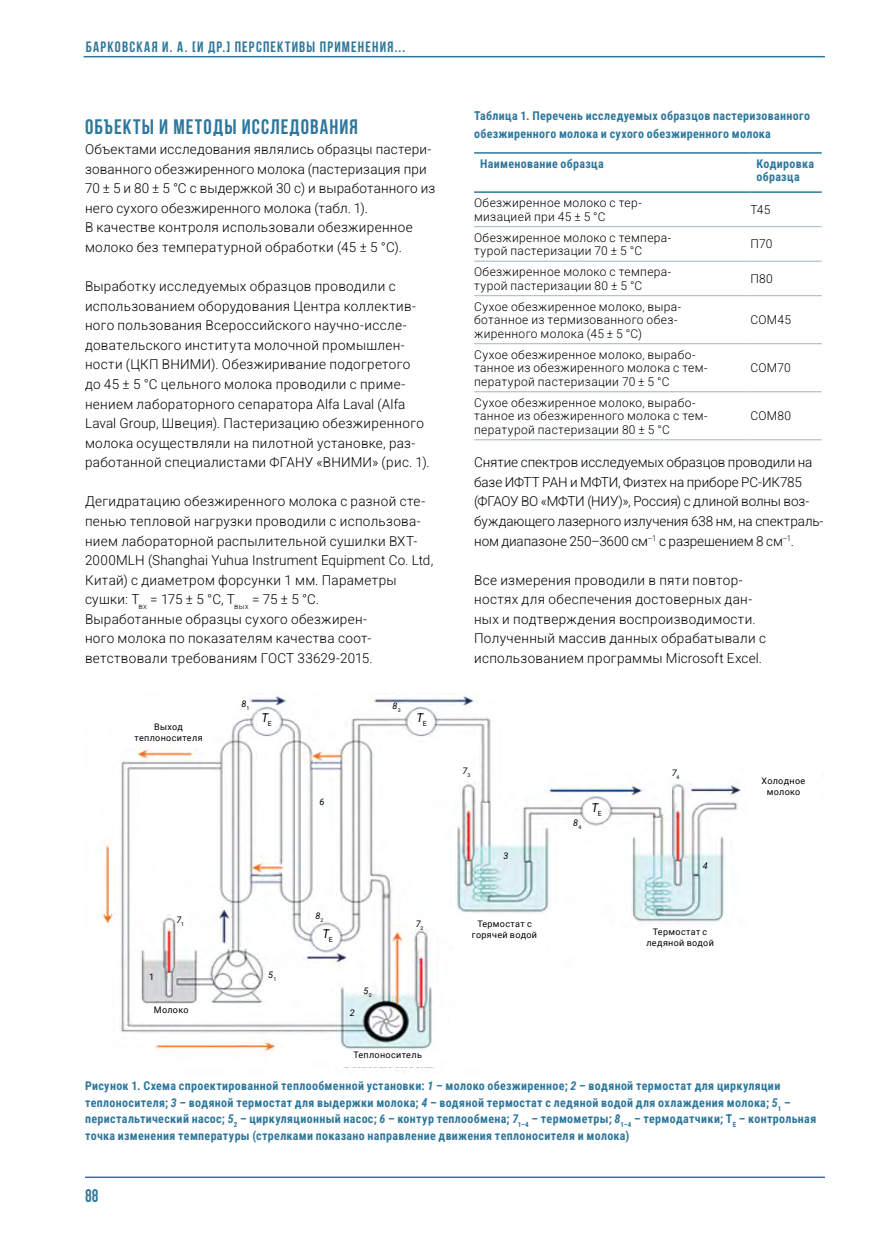
<style>
.page{position:relative;width:893px;height:1234px;background:#fff}
.page>*{position:absolute;margin:0;border:0;box-sizing:border-box;transform-origin:0 0}
.t1{font:700 21px "Bebas Neue";letter-spacing:.05em;color:#2e779c}
.t2{font:700 18px "DIN Condensed";color:#2e779c}
.t3{font:700 15px "Bebas Neue";letter-spacing:.08em;color:#2e779c}
.t4{font:300 13.5px/19.5px "Roboto";letter-spacing:.02em;color:#000}
.t5{font:300 13.5px/19.5px "Roboto";letter-spacing:-.005em;color:#000}
.t6{font:700 12px/16.5px "Roboto Condensed";letter-spacing:.03em;color:#2e779c}
.t7{font:300 12px/13.5px "Roboto";letter-spacing:.03em;color:#000}
.t8{font:italic 12px "Roboto";color:#000}
.t9{font:9px/10.8px "Roboto";letter-spacing:.04em;color:#000;text-align:center}
.t10{font:italic 9px "Roboto";color:#000}
.s1{font-style:italic}
</style>
<div class="page">
<hr style="left:84px;top:56px;width:741px;height:1px;background:#2e779c">
<hr style="left:85px;top:1176px;width:740px;height:1px;background:#2e779c">
<img style="left:98px;top:693px;width:643px;height:378px">
<div style="left:337px;top:1050px;width:101px;height:16px;background:#fff"></div>
<div style="left:605px;top:927px;width:142px;height:39px;background:#fff"></div>
<div style="left:455px;top:918px;width:93px;height:64px;background:#fff"></div>
<div style="left:116px;top:702px;width:98px;height:45px;background:#fff"></div>
<div style="left:134px;top:1004px;width:102px;height:17px;background:#fff"></div>
<hr style="left:474px;top:226px;width:276px;height:1px;background:#9db5cb">
<hr style="left:750px;top:226px;width:72px;height:1px;background:#9db5cb">
<hr style="left:474px;top:261px;width:276px;height:1px;background:#9db5cb">
<hr style="left:750px;top:261px;width:72px;height:1px;background:#9db5cb">
<hr style="left:474px;top:295px;width:276px;height:1px;background:#9db5cb">
<hr style="left:750px;top:295px;width:72px;height:1px;background:#9db5cb">
<hr style="left:474px;top:343px;width:276px;height:1px;background:#9db5cb">
<hr style="left:750px;top:343px;width:72px;height:1px;background:#9db5cb">
<hr style="left:474px;top:391px;width:276px;height:1px;background:#9db5cb">
<hr style="left:750px;top:391px;width:72px;height:1px;background:#9db5cb">
<hr style="left:474px;top:439px;width:276px;height:1px;background:#9db5cb">
<hr style="left:750px;top:439px;width:72px;height:1px;background:#9db5cb">
<hr style="left:474px;top:152px;width:276px;height:2px;background:#2e779c">
<hr style="left:750px;top:152px;width:72px;height:2px;background:#2e779c">
<hr style="left:474px;top:191px;width:276px;height:2px;background:#2e779c">
<hr style="left:750px;top:191px;width:72px;height:2px;background:#2e779c">
<div style="left:258px;top:713px;width:17px;height:15px;background:#fff"></div>
<div style="left:319px;top:929px;width:17px;height:15px;background:#fff"></div>
<div style="left:413px;top:713px;width:17px;height:15px;background:#fff"></div>
<div style="left:588px;top:802px;width:17px;height:15px;background:#fff"></div>
<p class="t3" style="left:86px;top:39px;width:321px">барковская И. а. [и др.] перспективы применения...</p>
<h1 class="t1" style="left:85px;top:116px;width:274px">Объекты и методы исследования</h1>
<p class="t4" style="left:85px;top:139px;width:352px">Объектами исследования являлись образцы пастери&shy;зованного обезжиренного молока (пастеризация при 70 ± 5 и 80 ± 5 °С с выдержкой 30 с) и выработанного из него сухого обезжиренного молока (табл. 1).<br>В качестве контроля использовали обезжиренное молоко без температурной обработки (45 ± 5 °С).</p>
<p class="t4" style="left:85px;top:276px;width:346px">Выработку исследуемых образцов проводили с использованием оборудования Центра коллектив&shy;ного пользования Всероссийского научно-иссле&shy;довательского института молочной промышлен&shy;ности (ЦКП ВНИМИ). Обезжиривание подогретого<br>до 45 ± 5 °С цельного молока проводили с приме&shy;нением лабораторного сепаратора Alfa Laval (Alfa Laval Group, Швеция). Пастеризацию обезжиренного молока осуществляли на пилотной установке, раз&shy;работанной специалистами ФГАНУ «ВНИМИ» (рис. 1).</p>
<p class="t4" style="left:85px;top:491px;width:350px">Дегидратацию обезжиренного молока с разной сте&shy;пенью тепловой нагрузки проводили с использова&shy;нием лабораторной распылительной сушилки BXT-2000MLH (Shanghai Yuhua Instrument Equipment Co. Ltd, Китай) с диаметром форсунки 1 мм. Параметры сушки: Т<sub>вх</sub> = 175 ± 5 °С, Т<sub>вых</sub> = 75 ± 5 °С.<br>Выработанные образцы сухого обезжирен-<br>ного молока по показателям качества соот&shy;ветствовали требованиям ГОСТ 33629-2015.</p>
<p class="t9" style="left:134px;top:721px;width:70px">Выход теплоносителя</p>
<p class="t10" style="left:242px;top:697px;width:9px">8<sub>1</sub></p>
<p class="t10" style="left:392px;top:699px;width:10px">8<sub>3</sub></p>
<p class="t8" style="left:261px;top:709px;width:12px">Т<sub>Е</sub></p>
<p class="t8" style="left:416px;top:709px;width:12px">Т<sub>Е</sub></p>
<p class="t10" style="left:320px;top:795px;width:6px">6</p>
<p class="t10" style="left:176px;top:913px;width:9px">7<sub>1</sub></p>
<p class="t10" style="left:315px;top:909px;width:10px">8<sub>2</sub></p>
<p class="t9" style="left:149px;top:970px;width:7px">1</p>
<p class="t10" style="left:268px;top:968px;width:10px">5<sub>1</sub></p>
<p class="t9" style="left:154px;top:1003px;width:36px">Молоко</p>
<p class="t8" style="left:322px;top:925px;width:12px">Т<sub>Е</sub></p>
<p class="t10" style="left:350px;top:1005px;width:6px">2</p>
<p class="t10" style="left:364px;top:983px;width:10px">5<sub>2</sub></p>
<p class="t10" style="left:416px;top:917px;width:9px">7<sub>2</sub></p>
<p class="t9" style="left:353px;top:1048px;width:70px">Теплоноситель</p>
<p class="t6" style="left:474px;top:106px;width:337px;line-height:18px">Таблица 1. Перечень исследуемых образцов пастеризованного обезжиренного молока и сухого обезжиренного молока</p>
<p class="t6" style="left:480px;top:155px;width:125px">Наименование образца</p>
<p class="t6" style="left:756px;top:156px;width:59px;line-height:13.5px">Кодировка образца</p>
<p class="t7" style="left:474px;top:196px;width:169px">Обезжиренное молоко с тер&shy;мизацией при 45 ± 5 °С</p>
<p class="t7" style="left:750px;top:202px;width:22px">Т45</p>
<p class="t7" style="left:474px;top:230px;width:199px">Обезжиренное молоко с темпера&shy;турой пастеризации 70 ± 5 °С</p>
<p class="t7" style="left:750px;top:237px;width:24px">П70</p>
<p class="t7" style="left:474px;top:265px;width:199px">Обезжиренное молоко с темпера&shy;турой пастеризации 80 ± 5 °С</p>
<p class="t7" style="left:750px;top:271px;width:24px">П80</p>
<p class="t7" style="left:474px;top:299px;width:209px">Сухое обезжиренное молоко, выра&shy;ботанное из термизованного обез&shy;жиренного молока (45 ± 5 °С)</p>
<p class="t7" style="left:750px;top:313px;width:42px">СОМ45</p>
<p class="t7" style="left:474px;top:347px;width:235px">Сухое обезжиренное молоко, вырабо&shy;танное из обезжиренного молока с тем&shy;пературой пастеризации 70 ± 5 °С</p>
<p class="t7" style="left:474px;top:395px;width:235px">Сухое обезжиренное молоко, вырабо&shy;танное из обезжиренного молока с тем&shy;пературой пастеризации 80 ± 5 °С</p>
<p class="t7" style="left:750px;top:361px;width:42px">СОМ70</p>
<p class="t7" style="left:750px;top:409px;width:42px">СОМ80</p>
<p class="t5" style="left:474px;top:452px;width:351px">Снятие спектров исследуемых образцов проводили на базе ИФТТ РАН и МФТИ, Физтех на приборе РС-ИК785 (ФГАОУ ВО «МФТИ (НИУ)», Россия) с длиной волны воз&shy;буждающего лазерного излучения 638 нм, на спектраль&shy;ном диапазоне 250–3600 см<sup>–1</sup> с разрешением 8 см<sup>–1</sup>.</p>
<p class="t4" style="left:474px;top:569px;width:293px">Все измерения проводили в пяти повтор&shy;ностях для обеспечения достоверных дан&shy;ных и подтверждения воспроизводимости.<br>Полученный массив данных обрабатывали с использованием программы Microsoft Excel.</p>
<p class="t10" style="left:463px;top:763px;width:9px">7<sub>3</sub></p>
<p class="t10" style="left:503px;top:849px;width:6px">3</p>
<p class="t9" style="left:472px;top:917px;width:67px">Термостат с горячей водой</p>
<p class="t10" style="left:573px;top:816px;width:10px">8<sub>4</sub></p>
<p class="t8" style="left:591px;top:798px;width:12px">Т<sub>Е</sub></p>
<p class="t10" style="left:672px;top:766px;width:9px">7<sub>4</sub></p>
<p class="t10" style="left:703px;top:859px;width:6px">4</p>
<p class="t9" style="left:646px;top:925px;width:69px">Термостат с ледяной водой</p>
<p class="t9" style="left:762px;top:774px;width:45px">Холодное молоко</p>
<p class="t6" style="left:85px;top:1076px;width:733px">Рисунок 1. Схема спроектированной теплообменной установки: <span class="s1">1</span> – молоко обезжиренное; <span class="s1">2</span> – водяной термостат для циркуляции теплоносителя; <span class="s1">3</span> – водяной термостат для выдержки молока; <span class="s1">4</span> – водяной термостат с ледяной водой для охлаждения молока; <span class="s1">5</span><sub>1</sub> – перистальтический насос; <span class="s1">5</span><sub>2</sub> – циркуляционный насос; <span class="s1">6</span> – контур теплообмена; <span class="s1">7</span><sub>1–4</sub> – термометры; <span class="s1">8</span><sub>1–4</sub> – термодатчики; Т<sub>E</sub> – контрольная точка изменения температуры (стрелками показано направление движения теплоносителя и молока)</p>
<h2 class="t2" style="left:85px;top:1183px;width:15px">88</h2>
</div>
